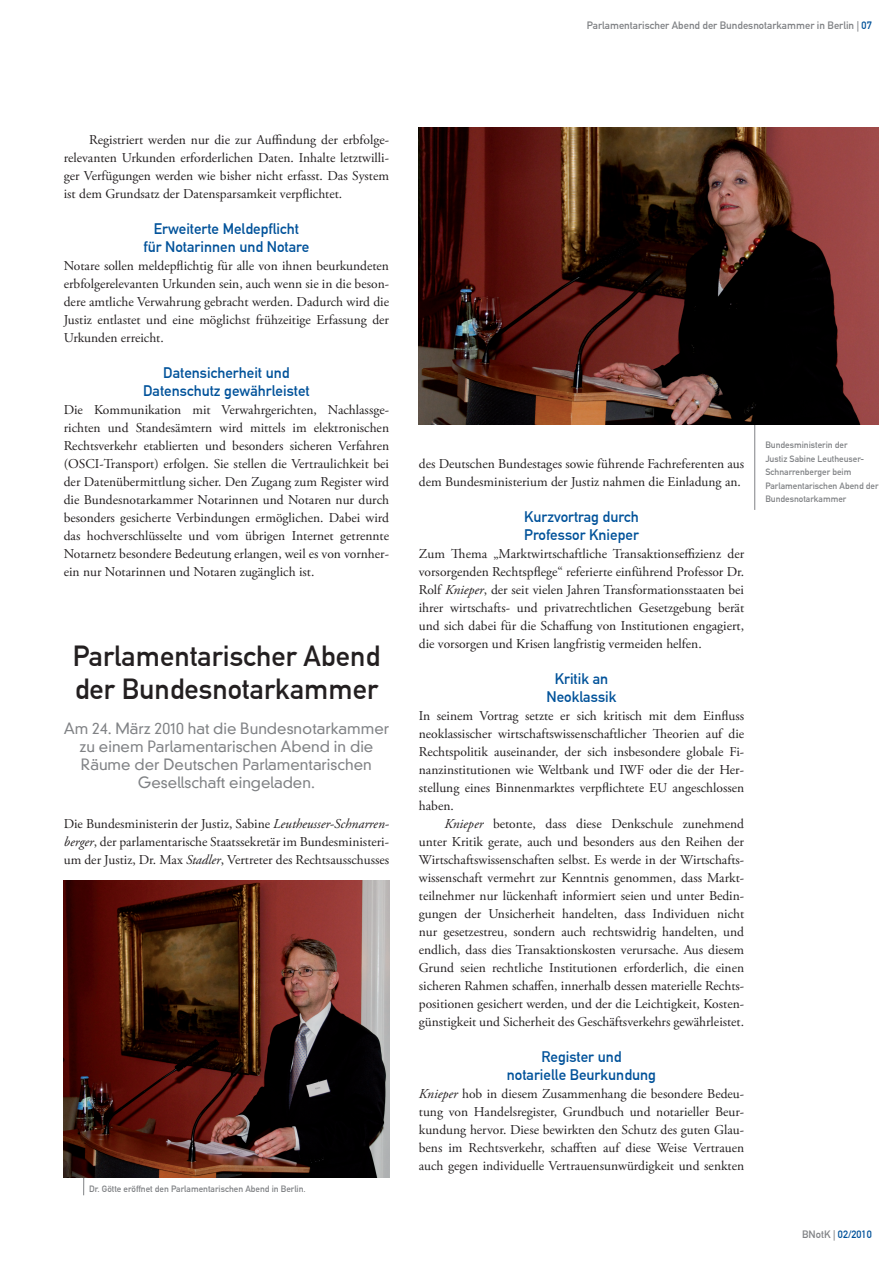
<style>
.page{position:relative;width:893px;height:1263px;background:#fff}
.page>*{position:absolute;margin:0;border:0;box-sizing:border-box;transform-origin:0 0}
.t1{font:28.5px/33px "DIN Mittelschrift LT";color:#231f20}
.t2{font:15px/18px "DIN Mittelschrift LT";color:#01529a;text-align:center}
.t3{font:300 15px/18px "DIN Neuzeit Grotesk LT";color:#808285;text-align:center}
.t4{font:13.5px/18px "Adobe Garamond Pro";color:#231f20;text-align:justify}
.t5{font:10.5px "DIN Mittelschrift LT";color:#808285}
.t6{font:10.5px "DIN Mittelschrift LT";color:#01529a}
.t7{font:9px/13.5px "DIN Mittelschrift LT";color:#808285}
.s1{color:#01529a}
.s2{font-style:italic}
.s3{color:#808285}
</style>
<div class="page">
<hr style="left:754px;top:425px;width:1px;height:85px;background:#808285">
<img style="left:419px;top:127px;width:459px;height:298px">
<svg style="left:83px;top:1178px;width:1px;height:17px"></svg>
<img style="left:64px;top:880px;width:325px;height:298px">
<p class="t5" style="left:587px;top:19px;width:286px">Parlamentarischer Abend der Bundesnotarkammer in Berlin | <span class="s1">07</span></p>
<p class="t4" style="left:64px;top:131px;width:327px;text-indent:26px">Registriert werden nur die zur Auffindung der erbfolge&shy;relevanten Urkunden erforderlichen Daten. Inhalte letztwilli&shy;ger Verfügungen werden wie bisher nicht erfasst. Das System ist dem Grundsatz der Datensparsamkeit verpflichtet.</p>
<p class="t2" style="left:144px;top:220px;width:167px">Erweiterte Meldepflicht für Notarinnen und Notare</p>
<p class="t4" style="left:64px;top:257px;width:327px">Notare sollen meldepflichtig für alle von ihnen beurkundeten erbfolgerelevanten Urkunden sein, auch wenn sie in die beson&shy;dere amtliche Verwahrung gebracht werden. Dadurch wird die Justiz entlastet und eine möglichst frühzeitige Erfassung der Urkunden erreicht.</p>
<p class="t2" style="left:143px;top:364px;width:168px">Datensicherheit und<br>Datenschutz gewährleistet</p>
<p class="t4" style="left:64px;top:401px;width:327px">Die Kommunikation mit Verwahrgerichten, Nachlassge&shy;richten und Standesämtern wird mittels im elektronischen Rechtsverkehr etablierten und besonders sicheren Verfahren (OSCI-Transport) erfolgen. Sie stellen die Vertraulichkeit bei der Datenübermittlung sicher. Den Zugang zum Register wird die Bundesnotarkammer Notarinnen und Notaren nur durch besonders gesicherte Verbindungen ermöglichen. Dabei wird das hochverschlüsselte und vom übrigen Internet getrennte Notarnetz besondere Bedeutung erlangen, weil es von vornher&shy;ein nur Notarinnen und Notaren zugänglich ist.</p>
<h1 class="t1" style="left:73px;top:640px;width:309px">Parlamentarischer Abend der Bundesnotarkammer</h1>
<p class="t3" style="left:64px;top:720px;width:327px">Am 24. März 2010 hat die Bundesnotarkammer zu einem Parlamentarischen Abend in die Räume der Deutschen Parlamentarischen Gesellschaft eingeladen.</p>
<p class="t4" style="left:64px;top:815px;width:327px">Die Bundesministerin der Justiz, Sabine <span class="s2">Leutheusser-Schnarren&shy;berger</span>, der parlamentarische Staatssekretär im Bundesministeri&shy;um der Justiz, Dr. Max <span class="s2">Stadler</span>, Vertreter des Rechtsausschusses</p>
<p class="t7" style="left:89px;top:1182px;width:218px">Dr. Götte eröffnet den Parlamentarischen Abend in Berlin.</p>
<p class="t4" style="left:419px;top:455px;width:327px">des Deutschen Bundestages sowie führende Fachreferenten aus dem Bundesministerium der Justiz nahmen die Einladung an.</p>
<p class="t2" style="left:524px;top:508px;width:116px;text-align:left">Kurzvortrag durch<br>Professor Knieper</p>
<p class="t4" style="left:419px;top:545px;width:327px">Zum Thema „Marktwirtschaftliche Transaktionseffizienz der vorsorgenden Rechtspflege“ referierte einführend Professor Dr.<br>Rolf <span class="s2">Knieper</span>, der seit vielen Jahren Transformationsstaaten bei ihrer wirtschafts- und privatrechtlichen Gesetzgebung berät und sich dabei für die Schaffung von Institutionen engagiert, die vorsorgen und Krisen langfristig vermeiden helfen.</p>
<p class="t2" style="left:546px;top:670px;width:72px">Kritik an<br>Neoklassik</p>
<p class="t4" style="left:419px;top:707px;width:327px">In seinem Vortrag setzte er sich kritisch mit dem Einfluss neoklassischer wirtschaftswissenschaftlicher Theorien auf die Rechtspolitik auseinander, der sich insbesondere globale Fi&shy;nanzinstitutionen wie Weltbank und IWF oder die der Her&shy;stellung eines Binnenmarktes verpflichtete EU angeschlossen haben.</p>
<p class="t4" style="left:419px;top:815px;width:327px;text-indent:26px"><span class="s2">Knieper</span> betonte, dass diese Denkschule zunehmend unter Kritik gerate, auch und besonders aus den Reihen der Wirtschaftswissenschaften selbst. Es werde in der Wirtschafts&shy;wissenschaft vermehrt zur Kenntnis genommen, dass Markt&shy;teilnehmer nur lückenhaft informiert seien und unter Bedin&shy;gungen der Unsicherheit handelten, dass Individuen nicht nur gesetzestreu, sondern auch rechtswidrig handelten, und endlich, dass dies Transaktionskosten verursache. Aus diesem Grund seien rechtliche Institutionen erforderlich, die einen sicheren Rahmen schaffen, innerhalb dessen materielle Rechts&shy;positionen gesichert werden, und der die Leichtigkeit, Kosten&shy;günstigkeit und Sicherheit des Geschäftsverkehrs gewährleistet.</p>
<p class="t2" style="left:507px;top:1048px;width:151px">Register und<br>notarielle Beurkundung</p>
<p class="t4" style="left:419px;top:1085px;width:327px"><span class="s2">Knieper</span> hob in diesem Zusammenhang die besondere Bedeu&shy;tung von Handelsregister, Grundbuch und notarieller Beur&shy;kundung hervor. Diese bewirkten den Schutz des guten Glau&shy;bens im Rechtsverkehr, schafften auf diese Weise Vertrauen auch gegen individuelle Vertrauensunwürdigkeit und senkten</p>
<p class="t7" style="left:765px;top:438px;width:115px">Bundesministerin der<br>Justiz Sabine Leutheuser-<br>Schnarrenberger beim<br>Parlamentarischen Abend der<br>Bundesnotarkammer</p>
<p class="t6" style="left:802px;top:1228px;width:71px"><span class="s3">BNotK |</span> 02/2010</p>
</div>
